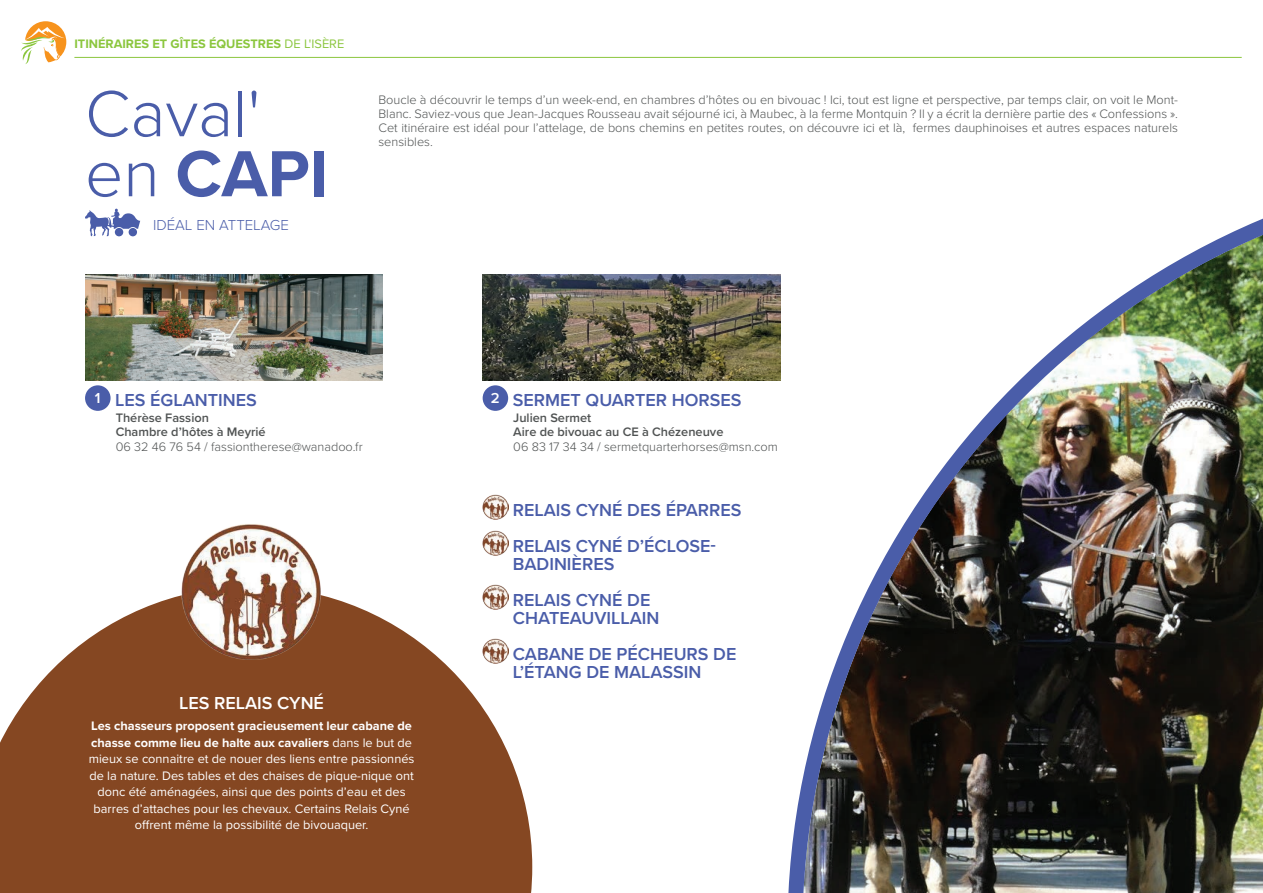
<style>
.page{position:relative;width:1263px;height:893px;background:#fff}
.page>*{position:absolute;margin:0;border:0;box-sizing:border-box;transform-origin:0 0}
.t1{font:300 67.5px/60px "Proxima Nova";color:#4a5da9}
.t2{font:600 18px/36px "Proxima Nova";color:#4a5da9}
.t3{font:600 18px "Proxima Nova";color:#fff}
.t4{font:300 15px "Proxima Nova";color:#4a5da9}
.t5{font:300 12.75px/14.2px "Proxima Nova";color:#505353;text-align:justify}
.t6{font:12.75px/16.5px "Proxima Nova";color:#fff;text-align:center}
.t7{font:600 12.75px/14.2px "Proxima Nova";color:#505353}
.t8{font:700 12.75px "Proxima Nova";color:#8bc63e}
.s1{font-weight:400}
.s2{font-weight:700}
</style>
<div class="page">
<svg style="left:85px;top:209px;width:55px;height:27px"></svg>
<div style="left:85px;top:385px;width:26px;height:26px;background:#4a5da9;border-radius:50%"></div>
<img style="left:85px;top:274px;width:298px;height:107px">
<div style="left:483px;top:385px;width:25px;height:26px;background:#4a5da9;border-radius:50%"></div>
<img style="left:483px;top:274px;width:297px;height:107px">
<img style="left:483px;top:495px;width:25px;height:24px">
<img style="left:483px;top:531px;width:25px;height:24px">
<svg style="left:0;top:586px;width:532px;height:307px;fill:#854722"></svg>
<img style="left:179px;top:524px;width:145px;height:138px">
<img style="left:788px;top:218px;width:475px;height:675px">
<svg style="left:21px;top:21px;width:45px;height:43px"></svg>
<hr style="left:74px;top:57px;width:1168px;height:1px;background:#8bc63e">
<p class="t8" style="left:74px;top:34px;width:271px">ITINÉRAIRES ET GÎTES ÉQUESTRES <span class="s1">DE L'ISÈRE</span></p>
<h1 class="t1" style="left:85px;top:80px;width:245px">Caval' en <span class="s2">CAPI</span></h1>
<p class="t5" style="left:378px;top:92px;width:801px">Boucle à découvrir le temps d’un week-end, en chambres d’hôtes ou en bivouac ! Ici, tout est ligne et perspective, par temps clair, on voit le Mont-Blanc. Saviez-vous que Jean-Jacques Rousseau avait séjourné ici, à Maubec, à la ferme Montquin ? Il y a écrit la dernière partie des « Confessions ».<br>Cet itinéraire est idéal pour l’attelage, de bons chemins en petites routes, on découvre ici et là, fermes dauphinoises et autres espaces naturels sensibles.</p>
<p class="t4" style="left:153px;top:214px;width:138px">IDÉAL EN ATTELAGE</p>
<h2 class="t2" style="left:95px;top:381px;width:163px"><sup>1</sup> LES ÉGLANTINES</h2>
<p class="t7" style="left:116px;top:410px;width:152px">Thérèse Fassion<br>Chambre d’hôtes à Meyrié</p>
<p class="t5" style="left:116px;top:438px;width:249px">06 32 46 76 54 / fassiontherese@wanadoo.fr</p>
<h2 class="t3" style="left:179px;top:690px;width:146px">LES RELAIS CYNÉ</h2>
<p class="t6" style="left:89px;top:717px;width:327px"><span class="s2">Les chasseurs proposent gracieusement leur cabane de chasse comme lieu de halte aux cavaliers</span> dans le but de mieux se connaitre et de nouer des liens entre passionnés de la nature. Des tables et des chaises de pique-nique ont donc été aménagées, ainsi que des points d’eau et des barres d’attaches pour les chevaux. Certains Relais Cyné offrent même la possibilité de bivouaquer.</p>
<h2 class="t2" style="left:491px;top:381px;width:252px"><sup>2</sup> SERMET QUARTER HORSES</h2>
<p class="t7" style="left:513px;top:410px;width:212px">Julien Sermet<br>Aire de bivouac au CE à Chézeneuve</p>
<p class="t5" style="left:513px;top:438px;width:266px">06 83 17 34 34 / sermetquarterhorses@msn.com</p>
<h2 class="t2" style="left:513px;top:492px;width:230px">RELAIS CYNÉ DES ÉPARRES<br>RELAIS CYNÉ D’ÉCLOSE-</h2>
<h2 class="t2" style="left:513px;top:546px;width:139px">BADINIÈRES<br>RELAIS CYNÉ DE</h2>
<h2 class="t2" style="left:513px;top:600px;width:225px">CHATEAUVILLAIN<br>CABANE DE PÉCHEURS DE</h2>
<h2 class="t2" style="left:513px;top:654px;width:190px">L’ÉTANG DE MALASSIN</h2>
</div>
